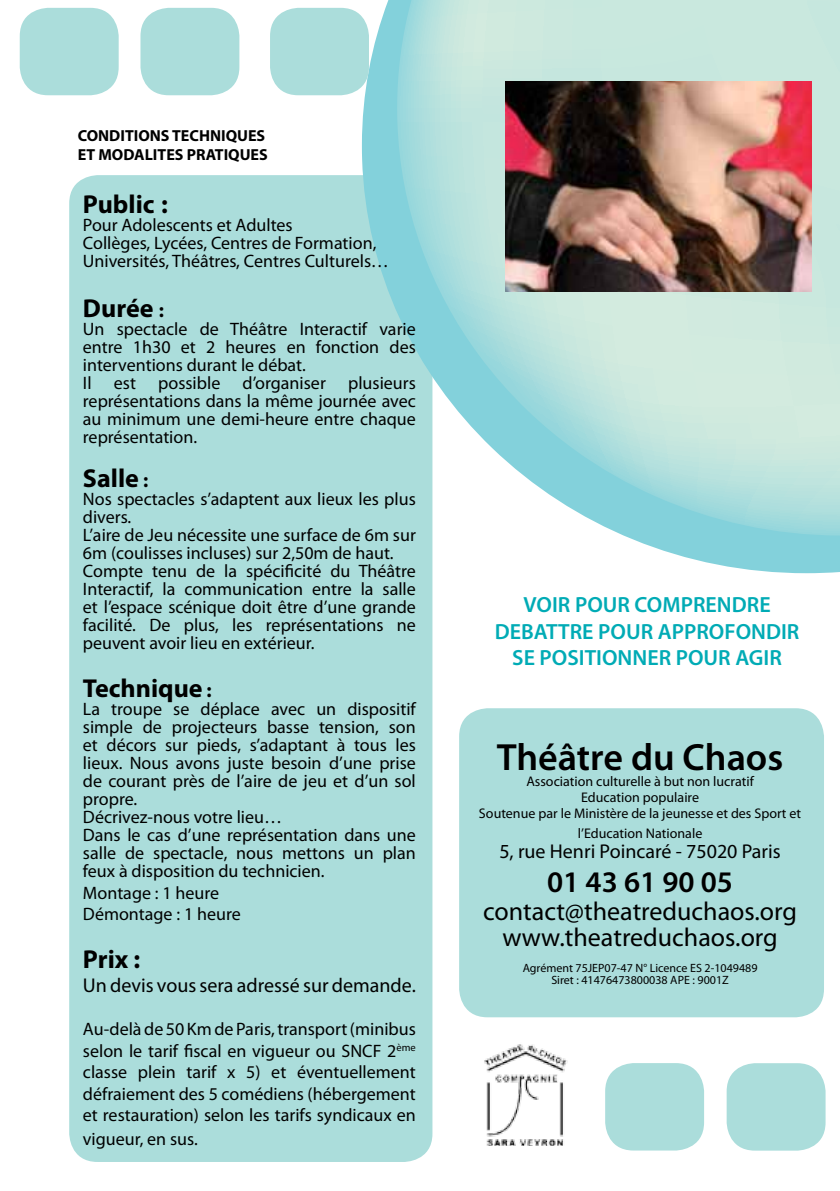
<style>
.page{position:relative;width:840px;height:1191px;background:#fff}
.page>*{position:absolute;margin:0;border:0;box-sizing:border-box;transform-origin:0 0}
.t1{font:600 38px "Myriad Pro";color:#000}
.t2{font:600 30px "Myriad Pro";color:#000}
.t3{font:26px/26px "Myriad Pro";color:#000;text-align:center}
.t4{font:700 26px "Myriad Pro";color:#000}
.t5{font:600 22px/26.4px "Myriad Pro";color:#00abb5;text-align:center}
.t6{font:20px "Myriad Pro";color:#000}
.t7{font:18px/18px "Myriad Pro";color:#000}
.t8{font:700 16px/19.2px "Myriad Pro";color:#000}
.t9{font:14px/16px "Myriad Pro";color:#000;text-align:center}
.t10{font:12px/12px "Myriad Pro";color:#000;text-align:center}
.s1{font-size:20px}
</style>
<div class="page">
<div style="left:69px;top:175px;width:363px;height:987px;background:#abdddb;border-radius:28px"></div>
<svg style="left:362px;top:0;width:477px;height:573px"></svg>
<svg style="left:397px;top:0;width:442px;height:535px;background:#bce3df"></svg>
<div style="left:726px;top:1063px;width:99px;height:87px;background:#abdddb;border-radius:28px"></div>
<div style="left:20px;top:8px;width:99px;height:87px;background:#abdddb;border-radius:28px"></div>
<div style="left:140px;top:8px;width:99px;height:87px;background:#abdddb;border-radius:28px"></div>
<div style="left:270px;top:8px;width:99px;height:87px;background:#abdddb;border-radius:28px"></div>
<div style="left:459px;top:708px;width:364px;height:309px;background:#abdddb;border-radius:28px"></div>
<div style="left:604px;top:1063px;width:99px;height:87px;background:#abdddb;border-radius:28px"></div>
<img style="left:484px;top:1044px;width:84px;height:101px">
<img style="left:505px;top:82px;width:306px;height:210px">
<p class="t8" style="left:78px;top:125px;width:191px">CONDITIONS TECHNIQUES<br>ET MODALITES PRATIQUES</p>
<h3 class="t4" style="left:83px;top:187px;width:86px">Public :</h3>
<p class="t7" style="left:83px;top:216px;width:307px">Pour Adolescents et Adultes<br>Collèges, Lycées, Centres de Formation,<br>Universités, Théâtres, Centres Culturels…</p>
<h3 class="t4" style="left:83px;top:291px;width:82px">Durée <span class="s1">:</span></h3>
<p class="t7" style="left:83px;top:320px;width:334px">Un spectacle de Théâtre Interactif varie entre 1h30 et 2 heures en fonction des interventions durant le débat.<br>Il est possible d’organiser plusieurs représentations dans la même journée avec au minimum une demi-heure entre chaque représentation.</p>
<h3 class="t4" style="left:83px;top:461px;width:67px">Salle <span class="s1">:</span></h3>
<p class="t7" style="left:83px;top:490px;width:334px">Nos spectacles s’adaptent aux lieux les plus divers.<br>L’aire de Jeu nécessite une surface de 6m sur 6m (coulisses incluses) sur 2,50m de haut.<br>Compte tenu de la spécificité du Théâtre Interactif, la communication entre la salle et l’espace scénique doit être d’une grande facilité. De plus, les représentations ne peuvent avoir lieu en extérieur.</p>
<h3 class="t4" style="left:83px;top:671px;width:130px">Technique <span class="s1">:</span></h3>
<p class="t7" style="left:83px;top:699px;width:334px">La troupe se déplace avec un dispositif simple de projecteurs basse tension, son et décors sur pieds, s’adaptant à tous les lieux. Nous avons juste besoin d’une prise de courant près de l’aire de jeu et d’un sol propre.<br>Décrivez-nous votre lieu…<br>Dans le cas d’une représentation dans une salle de spectacle, nous mettons un plan feux à disposition du technicien.</p>
<p class="t7" style="left:83px;top:881px;width:159px;line-height:21.6px">Montage : 1 heure<br>Démontage : 1 heure</p>
<h3 class="t4" style="left:83px;top:942px;width:59px">Prix :</h3>
<p class="t6" style="left:83px;top:972px;width:334px">Un devis vous sera adressé sur demande.</p>
<p class="t7" style="left:83px;top:1017px;width:334px;line-height:21.6px;text-align:justify">Au-delà de 50 Km de Paris, transport (minibus selon le tarif fiscal en vigueur ou SNCF 2<sup>ème </sup>classe plein tarif x 5) et éventuellement défraiement des 5 comédiens (hébergement et restauration) selon les tarifs syndicaux en</p>
<p class="t7" style="left:83px;top:1130px;width:116px">vigueur, en sus.</p>
<p class="t5" style="left:494px;top:591px;width:306px">VOIR POUR COMPRENDRE<br>DEBATTRE POUR APPROFONDIR<br>SE POSITIONNER POUR AGIR</p>
<h1 class="t1" style="left:496px;top:733px;width:288px">Théâtre du Chaos</h1>
<p class="t9" style="left:478px;top:773px;width:323px">Association culturelle à but non lucratif<br>Education populaire<br>Soutenue par le Ministère de la jeunesse et des Sport et</p>
<p class="t9" style="left:577px;top:825px;width:126px">l’Education Nationale</p>
<p class="t6" style="left:499px;top:839px;width:283px">5, rue Henri Poincaré - 75020 Paris</p>
<h2 class="t2" style="left:547px;top:863px;width:187px">01 43 61 90 05</h2>
<h3 class="t3" style="left:483px;top:898px;width:315px">contact@theatreduchaos.org www.theatreduchaos.org</h3>
<p class="t10" style="left:522px;top:961px;width:236px">Agrément 75JEP07-47 N° Licence ES 2-1049489<br>Siret : 41476473800038 APE : 9001Z</p>
</div>
